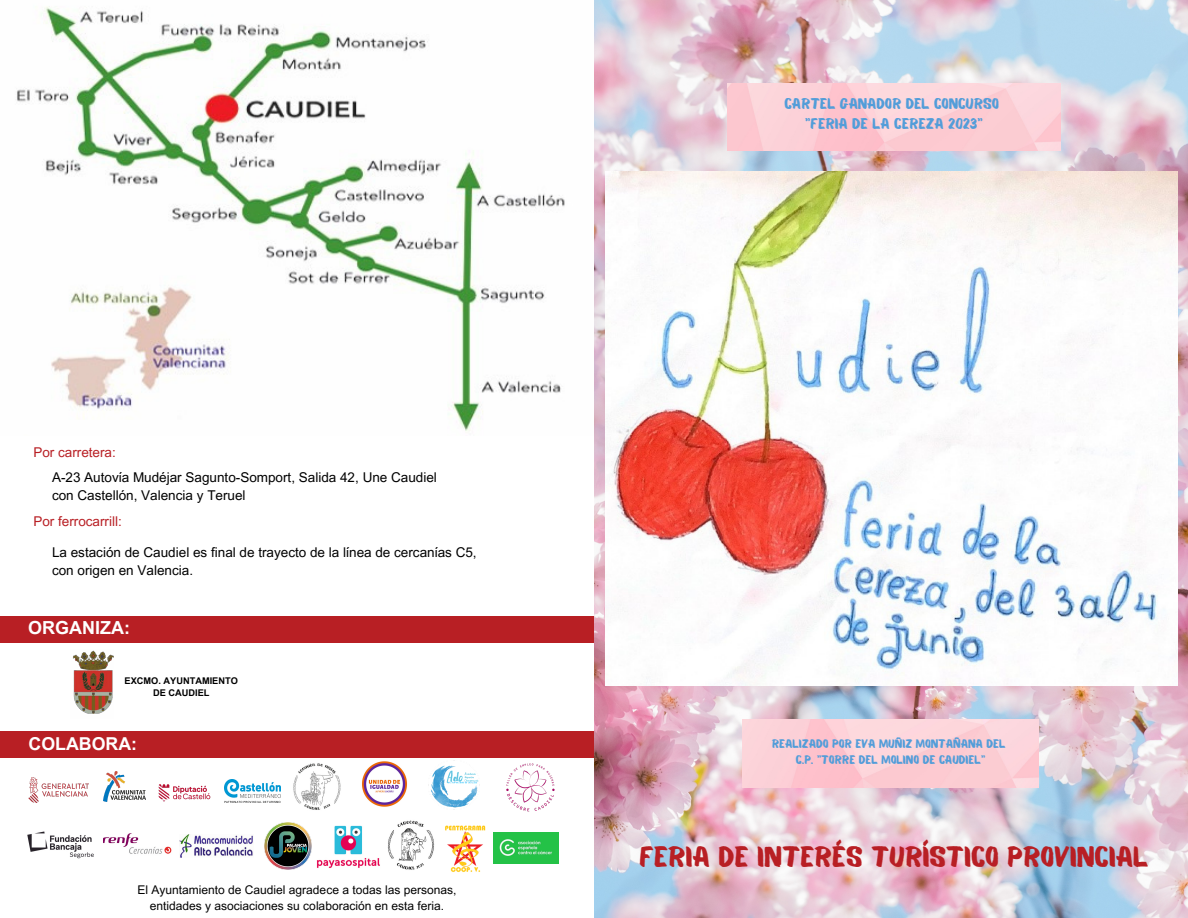
<style>
.page{position:relative;width:1188px;height:918px;background:#fff}
.page>*{position:absolute;margin:0;border:0;box-sizing:border-box;transform-origin:0 0}
.t1{font:28.5px "Balmy";color:#b81f24}
.t2{font:700 18px "Arial MT Pro";color:#fff}
.t3{font:700 17.85px "Arial MT Pro";color:#fff}
.t4{font:15px "Balmy";color:#529dd9}
.t5{font:13.5px/18px "Arial MT Pro";color:#000}
.t6{font:13.5px "Arial MT Pro";color:#b81f24}
.t7{font:12px/16px "Arial MT Pro";color:#000;text-align:center}
.t8{font:12px "Balmy";color:#529dd9}
.t9{font:700 9.3px "Arial MT Pro";color:#000}
</style>
<div class="page">
<img style="left:594px;top:0;width:594px;height:918px">
<img style="left:179px;top:835px;width:75px;height:22px">
<img style="left:73px;top:650px;width:41px;height:64px">
<img style="left:104px;top:833px;width:68px;height:21px">
<img style="left:27px;top:831px;width:67px;height:28px">
<img style="left:362px;top:761px;width:45px;height:46px">
<img style="left:264px;top:822px;width:47px;height:48px">
<img style="left:494px;top:832px;width:65px;height:32px">
<img style="left:431px;top:760px;width:48px;height:50px">
<img style="left:316px;top:825px;width:64px;height:43px">
<img style="left:293px;top:763px;width:48px;height:47px">
<img style="left:387px;top:820px;width:48px;height:50px">
<img style="left:506px;top:763px;width:49px;height:49px">
<img style="left:17px;top:6px;width:548px;height:425px">
<img style="left:605px;top:172px;width:573px;height:514px">
<div style="left:0;top:616px;width:594px;height:27px;background:#b81f24"></div>
<img style="left:225px;top:780px;width:56px;height:22px">
<img style="left:28px;top:777px;width:61px;height:26px">
<img style="left:158px;top:784px;width:53px;height:18px">
<img style="left:104px;top:772px;width:41px;height:30px">
<img style="left:445px;top:825px;width:41px;height:47px">
<img style="left:743px;top:720px;width:296px;height:67px">
<div style="left:0;top:731px;width:594px;height:27px;background:#b81f24"></div>
<img style="left:728px;top:83px;width:333px;height:68px">
<p class="t6" style="left:33px;top:447px;width:84px">Por carretera:</p>
<p class="t5" style="left:52px;top:470px;width:386px">A-23 Autovía Mudéjar Sagunto-Somport, Salida 42, Une Caudiel con Castellón, Valencia y Teruel</p>
<p class="t6" style="left:33px;top:516px;width:90px">Por ferrocarrill:</p>
<p class="t5" style="left:52px;top:545px;width:426px">La estación de Caudiel es final de trayecto de la línea de cercanías C5, con origen en Valencia.</p>
<p class="t2" style="left:28px;top:621px;width:103px">ORGANIZA:</p>
<p class="t9" style="left:125px;top:677px;width:115px">EXCMO. AYUNTAMIENTO</p>
<p class="t9" style="left:153px;top:690px;width:58px">DE CAUDIEL</p>
<p class="t3" style="left:29px;top:737px;width:110px">COLABORA:</p>
<p class="t7" style="left:138px;top:884px;width:320px">El Ayuntamiento de Caudiel agradece a todas las personas, entidades y asociaciones su colaboración en esta feria.</p>
<p class="t4" style="left:784px;top:98px;width:216px">CARTEL GANADOR DEL CONCURSO</p>
<p class="t4" style="left:805px;top:118px;width:179px">"FERIA DE LA CEREZA 2023"</p>
<p class="t8" style="left:772px;top:739px;width:235px">REALIZADO POR EVA MUÑIZ MONTAÑANA DEL</p>
<p class="t8" style="left:796px;top:755px;width:191px">C.P. "TORRE DEL MOLINO DE CAUDIEL"</p>
<p class="t1" style="left:639px;top:846px;width:511px">FERIA DE INTERÉS TURÍSTICO PROVINCIAL</p>
</div>
